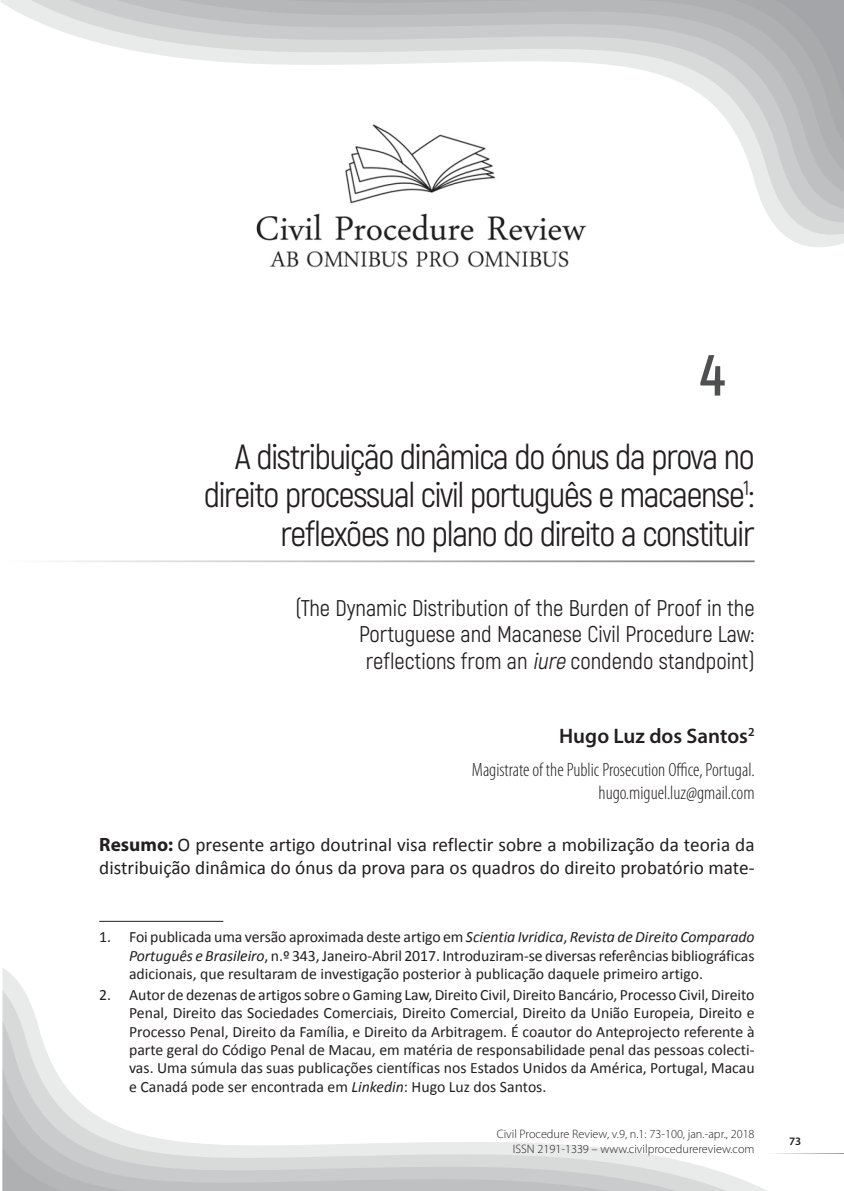
<style>
.page{position:relative;width:844px;height:1191px;background:#fff}
.page>*{position:absolute;margin:0;border:0;box-sizing:border-box;transform-origin:0 0}
.Num_Cap{font:700 57.75px "Akrobat";color:#4e4f50}
.Titulo_original{font:35px/38.5px "Akrobat";letter-spacing:-.035em;color:#231f20;text-align:right}
.Titulo_traduzido{font:22.75px/26.2px "Akrobat";color:#231f20;text-align:justify}
.Autor{font:600 21px "Myriad Pro";color:#231f20}
.Palavras-chave{font:19.25px/22.8px "Calibri";color:#231f20}
.Autor_-_Curric{font:300 condensed 19.25px/23.1px "Myriad Pro";color:#231f20;text-align:right}
.nota{font:15.75px/18.4px "Calibri";color:#231f20;text-align:justify}
.t1{font:300 12.25px/14.7px "Myriad Pro";color:#231f20;text-align:right}
.t2{font:600 11.38px "Myriad Pro";color:#231f20}
.s1{font-style:italic}
.s2{font-family:"Myriad Pro";font-weight:700}
</style>
<div class="page">
<svg style="left:0;top:0;width:843px;height:247px"></svg>
<svg style="left:2px;top:968px;width:765px;height:223px"></svg>
<img style="left:254px;top:119px;width:336px;height:149px">
<hr style="left:766px;top:1153px;width:77px;height:1px;background:#fff">
<hr style="left:99px;top:921px;width:124px;height:1px;background:#231f20">
<p class="Num_Cap" style="left:699px;top:339px;width:26px">4</p>
<p class="Titulo_original" style="left:204px;top:437px;width:552px">A distribuição dinâmica do ónus da prova no direito processual civil português e macaense<sup>1</sup>: reflexões no plano do direito a constituir</p>
<p class="Titulo_traduzido" style="left:359px;top:595px;width:397px;text-indent:-64px">(The Dynamic Distribution of the Burden of Proof in the Portuguese and Macanese Civil Procedure Law: reflections from an <span class="s1">iure</span> condendo standpoint)</p>
<p class="Autor" style="left:559px;top:723px;width:197px">Hugo Luz dos Santos<sup>2</sup></p>
<p class="Autor_-_Curric" style="left:472px;top:758px;width:284px">Magistrate of the Public Prosecution Office, Portugal. hugo.miguel.luz@gmail.com</p>
<p class="Palavras-chave" style="left:99px;top:833px;width:656px"><span class="s2">Resumo:</span> O presente artigo doutrinal visa reflectir sobre a mobilização da teoria da distribuição dinâmica do ónus da prova para os quadros do direito probatório mate-</p>
<p class="nota" style="left:129px;top:927px;width:626px;text-indent:-30px">1. Foi publicada uma versão aproximada deste artigo em <span class="s1">Scientia Ivridica</span>, <span class="s1">Revista de Direito Comparado Português e Brasileiro</span>, n.º 343, Janeiro-Abril 2017. Introduziram-se diversas referências bibliográficas adicionais, que resultaram de investigação posterior à publicação daquele primeiro artigo.</p>
<p class="nota" style="left:129px;top:985px;width:627px;text-indent:-30px">2. Autor de dezenas de artigos sobre o Gaming Law, Direito Civil, Direito Bancário, Processo Civil, Direito Penal, Direito das Sociedades Comerciais, Direito Comercial, Direito da União Europeia, Direito e Processo Penal, Direito da Família, e Direito da Arbitragem. É coautor do Anteprojecto referente à parte geral do Código Penal de Macau, em matéria de responsabilidade penal das pessoas colecti&shy;vas. Uma súmula das suas publicações científicas nos Estados Unidos da América, Portugal, Macau e Canadá pode ser encontrada em <span class="s1">Linkedin</span>: Hugo Luz dos Santos.</p>
<p class="t1" style="left:496px;top:1126px;width:259px">Civil Procedure Review, v.9, n.1: 73-100, jan.-apr., 2018<br>ISSN 2191-1339 – www.civilprocedurereview.com</p>
<p class="t2" style="left:789px;top:1134px;width:14px">73</p>
</div>
